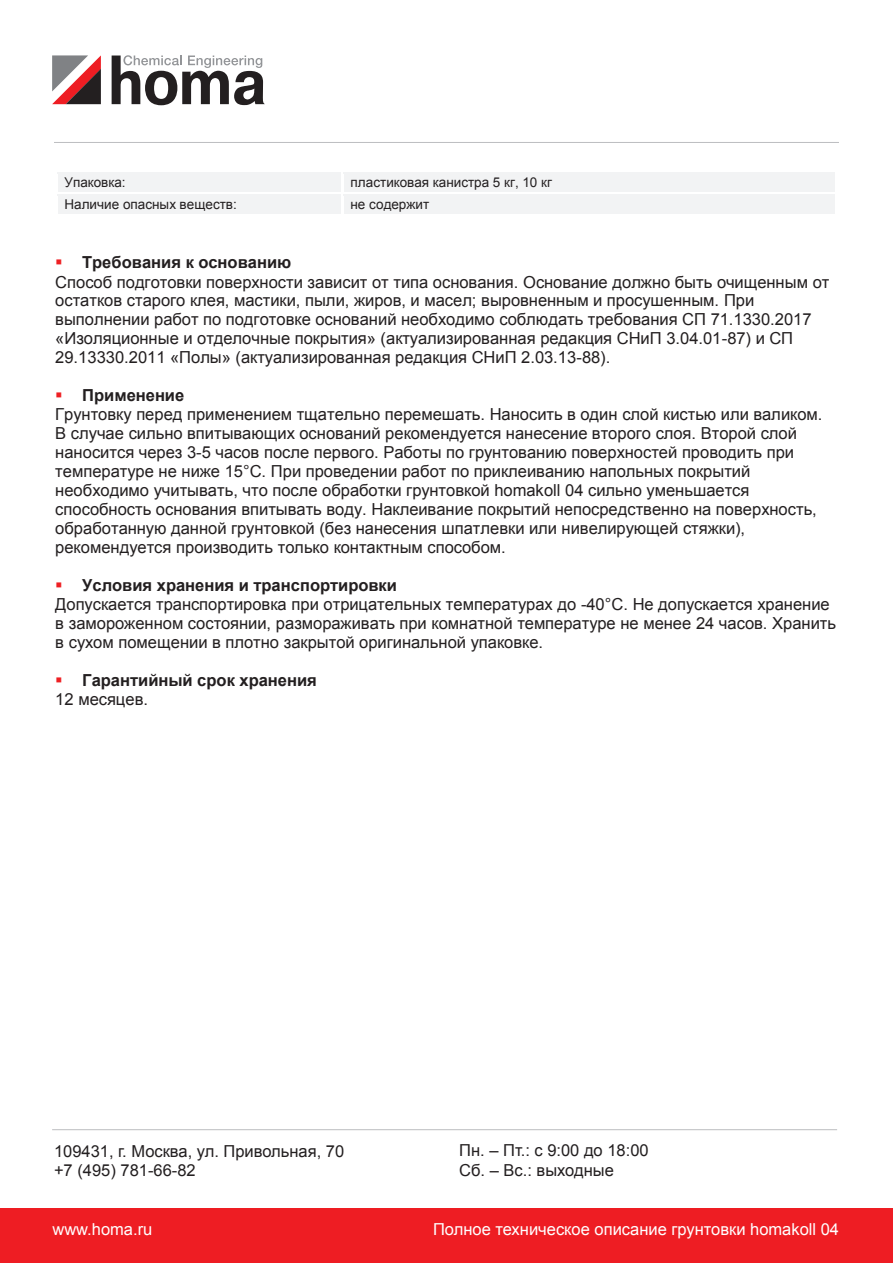
<style>
.page{position:relative;width:893px;height:1263px;background:#fff}
.page>*{position:absolute;margin:0;border:0;box-sizing:border-box;transform-origin:0 0}
.t1{font:16.5px/19px "Arial";color:#231f20}
.t2{font:16.5px "Arial";color:#fff}
.t3{font:700 16.5px/19.2px "Arial";color:#231f20}
.t4{font:13.5px "Arial";letter-spacing:.005em;color:#231f20}
.s1{color:#ee1f23}
.s2{font-weight:700}
.s3{font-weight:400}
</style>
<div class="page">
<div style="left:58px;top:172px;width:283px;height:20px;background:#f2f3f4"></div>
<div style="left:344px;top:172px;width:492px;height:20px;background:#f2f3f4"></div>
<hr style="left:57px;top:172px;width:284px;height:2px;background:#f2f3f4">
<hr style="left:56px;top:190px;width:286px;height:2px;background:#f2f3f4">
<hr style="left:341px;top:174px;width:3px;height:18px;background:#fff">
<div style="left:58px;top:194px;width:283px;height:20px;background:#f2f3f4"></div>
<div style="left:344px;top:194px;width:492px;height:20px;background:#f2f3f4"></div>
<hr style="left:57px;top:194px;width:284px;height:2px;background:#f2f3f4">
<hr style="left:56px;top:212px;width:286px;height:2px;background:#f2f3f4">
<hr style="left:341px;top:196px;width:3px;height:18px;background:#fff">
<hr style="left:52px;top:1129px;width:785px;height:1px;background:#bcbdc0">
<div style="left:0;top:1209px;width:893px;height:54px;background:#ee1d23"></div>
<svg style="left:112px;top:55px;width:153px;height:50px"></svg>
<svg style="left:52px;top:55px;width:49px;height:49px"></svg>
<hr style="left:54px;top:142px;width:785px;height:1px;background:#bcbdc0">
<p class="t4" style="left:64px;top:173px;width:63px">Упаковка:</p>
<p class="t4" style="left:351px;top:173px;width:203px">пластиковая канистра 5 кг, 10 кг</p>
<p class="t4" style="left:64px;top:195px;width:174px">Наличие опасных веществ:</p>
<p class="t4" style="left:351px;top:195px;width:80px">не содержит</p>
<p class="t1" style="left:55px;top:253px;width:776px"><span class="s1">▪</span> <span class="s2">Требования к основанию<br></span>Способ подготовки поверхности зависит от типа основания. Основание должно быть очищенным от остатков старого клея, мастики, пыли, жиров, и масел; выровненным и просушенным. При выполнении работ по подготовке оснований необходимо соблюдать требования СП 71.1330.2017 «Изоляционные и отделочные покрытия» (актуализированная редакция СНиП 3.04.01-87) и СП 29.13330.2011 «Полы» (актуализированная редакция СНиП 2.03.13-88).</p>
<p class="t1" style="left:55px;top:386px;width:769px"><span class="s1">▪</span> <span class="s2">Применение<br></span>Грунтовку перед применением тщательно перемешать. Наносить в один слой кистью или валиком.<br>В случае сильно впитывающих оснований рекомендуется нанесение второго слоя. Второй слой наносится через 3-5 часов после первого. Работы по грунтованию поверхностей проводить при температуре не ниже 15°С. При проведении работ по приклеиванию напольных покрытий необходимо учитывать, что после обработки грунтовкой homakoll 04 сильно уменьшается способность основания впитывать воду. Наклеивание покрытий непосредственно на поверхность, обработанную данной грунтовкой (без нанесения шпатлевки или нивелирующей стяжки), рекомендуется производить только контактным способом.</p>
<p class="t1" style="left:55px;top:576px;width:782px"><span class="s1">▪</span> <span class="s2">Условия хранения и транспортировки<br></span>Допускается транспортировка при отрицательных температурах до -40°С. Не допускается хранение в замороженном состоянии, размораживать при комнатной температуре не менее 24 часов. Хранить в сухом помещении в плотно закрытой оригинальной упаковке.</p>
<p class="t3" style="left:55px;top:671px;width:263px"><span class="s1">▪</span> Гарантийный срок хранения<br><span class="s3">12 месяцев.</span></p>
<p class="t1" style="left:54px;top:1141px;width:292px;line-height:19.8px">109431, г. Москва, ул. Привольная, 70 +7 (495) 781-66-82</p>
<p class="t1" style="left:459px;top:1140px;width:191px;line-height:19.8px">Пн. – Пт.: с 9:00 до 18:00<br>Сб. – Вс.: выходные</p>
<p class="t2" style="left:52px;top:1218px;width:101px">www.homa.ru</p>
<p class="t2" style="left:433px;top:1218px;width:407px">Полное техническое описание грунтовки homakoll 04</p>
</div>
